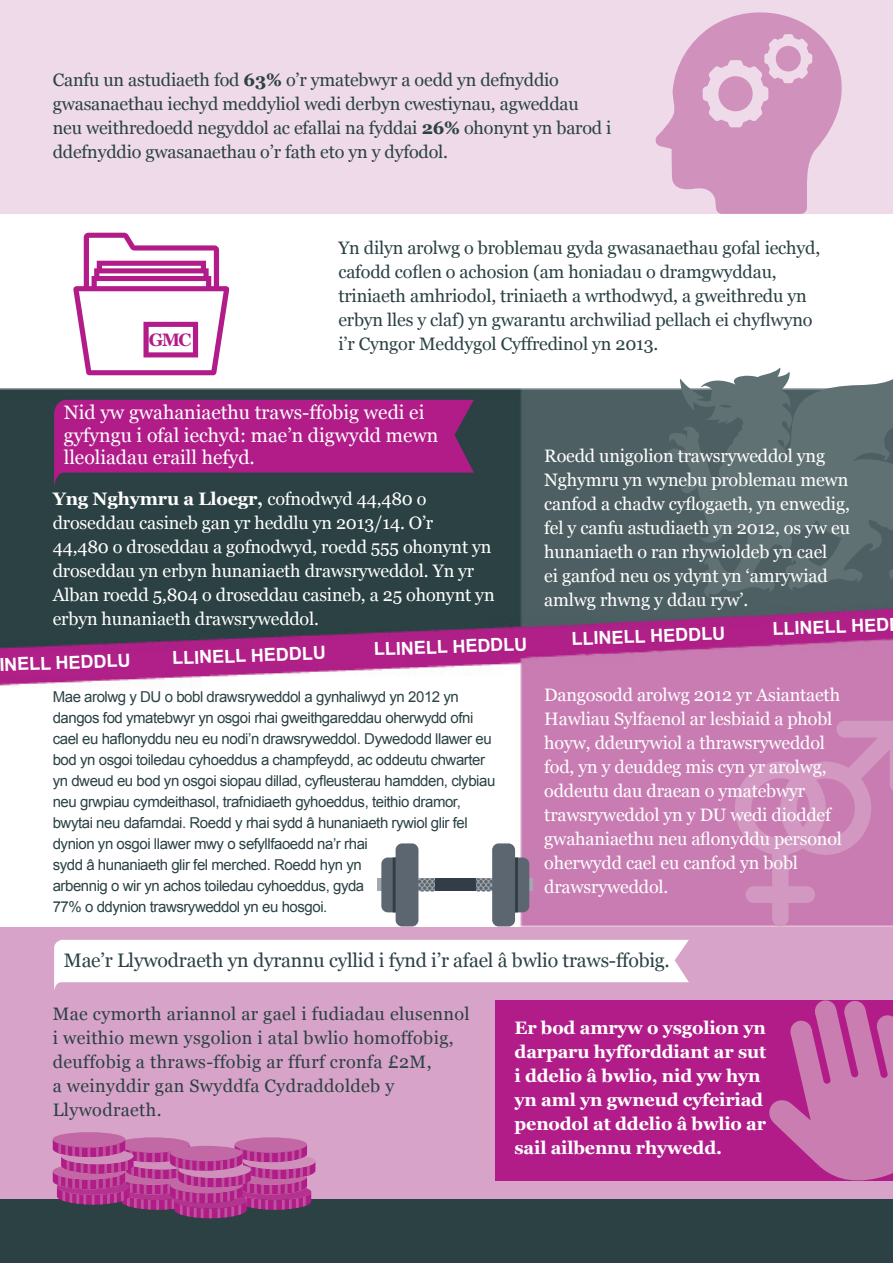
<style>
.page{position:relative;width:893px;height:1263px;background:#fff}
.page>*{position:absolute;margin:0;border:0;box-sizing:border-box;transform-origin:0 0}
.body{font:19.5px/22.5px "Georgia";color:#fff}
.body-2{font:19.5px "Georgia";letter-spacing:-.01em;color:#2b4144}
.body-3{font:18px/24px "Georgia";letter-spacing:-.01em;color:#fff}
.body-4{font:18px/24px "Georgia";letter-spacing:-.01em;color:#2b4144}
.body-5{font:18px/24px "Georgia";letter-spacing:.02em;color:#2b4144}
.body-6{font:700 18px/24px "Georgia";letter-spacing:-.01em;color:#fff}
.t1{font:700 18px "Arial";color:#fff}
.body-7{font:700 18px "Georgia";color:#b11c89}
.body-8{font:15px/21px "Arial";letter-spacing:-.03em;color:#2b4144}
.s1{font-weight:700}
</style>
<div class="page">
<div style="left:0;top:0;width:893px;height:214px;background:#eedae8"></div>
<div style="left:0;top:926px;width:893px;height:273px;background:#d7a3c8"></div>
<div style="left:0;top:1199px;width:893px;height:64px;background:#2b4144"></div>
<svg style="left:655px;top:12px;width:187px;height:202px"></svg>
<div style="left:776px;top:46px;width:25px;height:25px;background:#d092bd;border-radius:50%"></div>
<svg style="left:73px;top:233px;width:156px;height:142px"></svg>
<img style="left:0;top:388px;width:893px;height:539px">
<svg style="left:663px;top:388px;width:230px;height:210px"></svg>
<svg style="left:666px;top:367px;width:227px;height:228px;background:#657577"></svg>
<svg style="left:377px;top:878px;width:156px;height:13px"></svg>
<div style="left:435px;top:878px;width:41px;height:13px;background:#323d47"></div>
<svg style="left:476px;top:878px;width:16px;height:13px"></svg>
<svg style="left:418px;top:878px;width:17px;height:13px"></svg>
<div style="left:507px;top:857px;width:22px;height:55px;background:#5b6671;border-radius:7px"></div>
<svg style="left:515px;top:857px;width:3px;height:55px"></svg>
<div style="left:492px;top:843px;width:23px;height:83px;background:#5b6671;border-radius:7px"></div>
<div style="left:381px;top:857px;width:23px;height:55px;background:#5b6671;border-radius:7px"></div>
<svg style="left:393px;top:857px;width:3px;height:55px"></svg>
<div style="left:396px;top:843px;width:22px;height:83px;background:#5b6671;border-radius:7px"></div>
<svg style="left:54px;top:940px;width:635px;height:50px;background:#f8eff5"></svg>
<svg style="left:735px;top:721px;width:158px;height:205px;background:#cb85b7"></svg>
<div style="left:495px;top:1000px;width:398px;height:180px;background:#b11c89"></div>
<svg style="left:117px;top:1137px;width:73px;height:16px"></svg>
<svg style="left:235px;top:1137px;width:72px;height:16px"></svg>
<div style="left:53px;top:1132px;width:72px;height:15px;background:#c268a5;border-radius:50%"></div>
<svg style="left:53px;top:1139px;width:262px;height:79px"></svg>
<svg style="left:768px;top:1000px;width:125px;height:181px"></svg>
<svg style="left:54px;top:400px;width:420px;height:87px;background:#98227c"></svg>
<p class="body-4" style="left:53px;top:68px;width:560px">Canfu un astudiaeth fod <span class="s1">63%</span> o’r ymatebwyr a oedd yn defnyddio gwasanaethau iechyd meddyliol wedi derbyn cwestiynau, agweddau neu weithredoedd negyddol ac efallai na fyddai <span class="s1">26%</span> ohonynt yn barod i ddefnyddio gwasanaethau o’r fath eto yn y dyfodol.</p>
<p class="body-7" style="left:149px;top:328px;width:44px">GMC</p>
<p class="body-4" style="left:338px;top:236px;width:483px">Yn dilyn arolwg o broblemau gyda gwasanaethau gofal iechyd, cafodd coflen o achosion (am honiadau o dramgwyddau, triniaeth amhriodol, triniaeth a wrthodwyd, a gweithredu yn erbyn lles y claf) yn gwarantu archwiliad pellach ei chyflwyno i’r Cyngor Meddygol Cyffredinol yn 2013.</p>
<p class="body" style="left:64px;top:402px;width:376px">Nid yw gwahaniaethu traws-ffobig wedi ei gyfyngu i ofal iechyd: mae’n digwydd mewn lleoliadau eraill hefyd.</p>
<p class="body-3" style="left:53px;top:487px;width:443px"><span class="s1">Yng Nghymru a Lloegr,</span> cofnodwyd 44,480 o droseddau casineb gan yr heddlu yn 2013/14. O’r<br>44,480 o droseddau a gofnodwyd, roedd 555 ohonynt yn droseddau yn erbyn hunaniaeth drawsryweddol. Yn yr Alban roedd 5,804 o droseddau casineb, a 25 ohonynt yn erbyn hunaniaeth drawsryweddol.</p>
<p class="t1" style="left:-1px;top:653px;width:133px;rotate:-2deg">INELL HEDDLU</p>
<p class="t1" style="left:172px;top:646px;width:155px;rotate:-2deg">LLINELL HEDDLU</p>
<p class="t1" style="left:373px;top:637px;width:155px;rotate:-2deg">LLINELL HEDDLU</p>
<p class="body-8" style="left:53px;top:687px;width:444px">Mae arolwg y DU o bobl drawsryweddol a gynhaliwyd yn 2012 yn dangos fod ymatebwyr yn osgoi rhai gweithgareddau oherwydd ofni cael eu haflonyddu neu eu nodi’n drawsryweddol. Dywedodd llawer eu bod yn osgoi toiledau cyhoeddus a champfeydd, ac oddeutu chwarter yn dweud eu bod yn osgoi siopau dillad, cyfleusterau hamdden, clybiau neu grwpiau cymdeithasol, trafnidiaeth gyhoeddus, teithio dramor, bwytai neu dafarndai. Roedd y rhai sydd â hunaniaeth rywiol glir fel dynion yn osgoi llawer mwy o sefyllfaoedd na’r rhai<br>sydd â hunaniaeth glir fel merched. Roedd hyn yn<br>arbennig o wir yn achos toiledau cyhoeddus, gyda<br>77% o ddynion trawsryweddol yn eu hosgoi.</p>
<p class="body-3" style="left:544px;top:444px;width:307px">Roedd unigolion trawsryweddol yng Nghymru yn wynebu problemau mewn canfod a chadw cyflogaeth, yn enwedig, fel y canfu astudiaeth yn 2012, os yw eu hunaniaeth o ran rhywioldeb yn cael<br>ei ganfod neu os ydynt yn ‘amrywiad amlwg rhwng y ddau ryw’.</p>
<p class="t1" style="left:571px;top:627px;width:155px;rotate:-2deg">LLINELL HEDDLU</p>
<p class="t1" style="left:772px;top:617px;width:118px;rotate:-2deg">LLINELL HED</p>
<p class="body-3" style="left:544px;top:683px;width:299px">Dangosodd arolwg 2012 yr Asiantaeth<br>Hawliau Sylfaenol ar lesbiaid a phobl hoyw, ddeurywiol a thrawsryweddol fod, yn y deuddeg mis cyn yr arolwg, oddeutu dau draean o ymatebwyr trawsryweddol yn y DU wedi dioddef gwahaniaethu neu aflonyddu personol oherwydd cael eu canfod yn bobl drawsryweddol.</p>
<p class="body-2" style="left:64px;top:949px;width:608px">Mae’r Llywodraeth yn dyrannu cyllid i fynd i’r afael â bwlio traws-ffobig.</p>
<p class="body-5" style="left:53px;top:1002px;width:418px">Mae cymorth ariannol ar gael i fudiadau elusennol i weithio mewn ysgolion i atal bwlio homoffobig, deuffobig a thraws-ffobig ar ffurf cronfa £2M,<br>a weinyddir gan Swyddfa Cydraddoldeb y Llywodraeth.</p>
<p class="body-6" style="left:515px;top:1016px;width:253px">Er bod amryw o ysgolion yn darparu hyfforddiant ar sut i ddelio â bwlio, nid yw hyn yn aml yn gwneud cyfeiriad penodol at ddelio â bwlio ar sail ailbennu rhywedd.</p>
</div>
